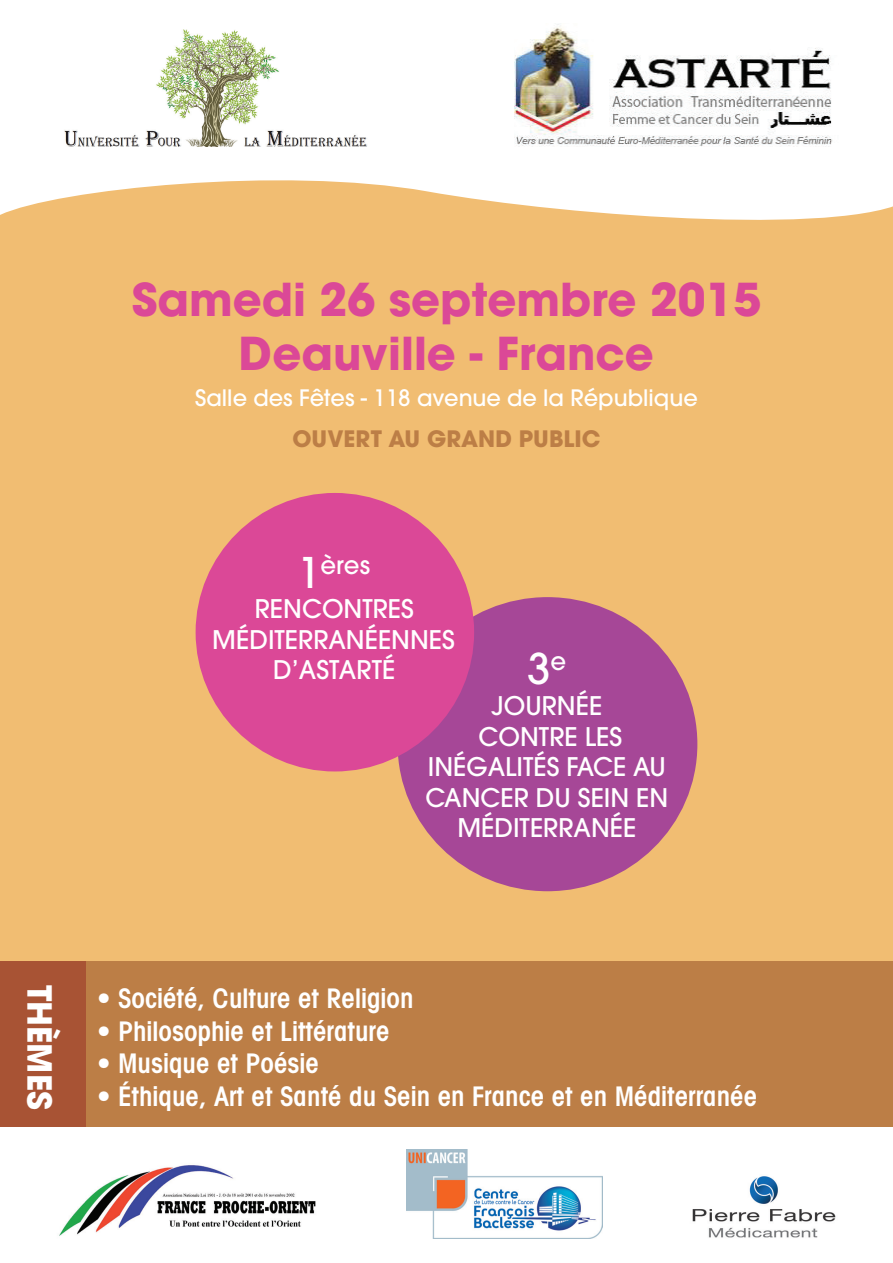
<style>
.page{position:relative;width:893px;height:1263px;background:#f1bd72}
.page>*{position:absolute;margin:0;border:0;box-sizing:border-box;transform-origin:0 0}
.t1{font:700 45px "Avant Garde";color:#db4897}
.t2{font:500 42px "Avant Garde";color:#fff}
.t3{font:700 33px "Avant Garde";color:#fff}
.t4{font:600 condensed 27px "Avant Garde";color:#fff}
.t5{font:500 25.5px/30.6px "Avant Garde";color:#fff;text-align:center}
.t6{font:500 24.45px "Avant Garde";color:#fff}
.t7{font:500 22.5px "Avant Garde";color:#fff}
.t8{font:700 22.5px "Avant Garde";color:#bc7e46}
.s1{font-size:42px}
</style>
<div class="page">
<svg style="left:0;top:0;width:893px;height:220px;background:#fcf5e9"></svg>
<div style="left:0;top:1127px;width:893px;height:136px;background:#fff"></div>
<div style="left:0;top:961px;width:893px;height:166px;background:#bc7e46"></div>
<img style="left:514px;top:24px;width:325px;height:123px">
<img style="left:59px;top:1165px;width:257px;height:71px">
<img style="left:692px;top:1176px;width:144px;height:62px">
<img style="left:407px;top:1149px;width:196px;height:89px">
<img style="left:54px;top:21px;width:317px;height:126px">
<div style="left:398px;top:597px;width:299px;height:294px;background:#a64797;border-radius:50%"></div>
<div style="left:196px;top:493px;width:278px;height:278px;background:#db4897;border-radius:50%"></div>
<div style="left:0;top:961px;width:85px;height:166px;background:#a85334"></div>
<p class="t1" style="left:132px;top:270px;width:631px">Samedi 26 septembre 2015</p>
<p class="t1" style="left:239px;top:324px;width:417px">Deauville - France</p>
<p class="t7" style="left:195px;top:384px;width:504px">Salle des Fêtes - 118 avenue de la République</p>
<p class="t8" style="left:292px;top:424px;width:309px">OUVERT AU GRAND PUBLIC</p>
<p class="t6" style="left:297px;top:550px;width:74px"><span class="s1">1</span>ères</p>
<p class="t5" style="left:212px;top:594px;width:244px">RENCONTRES<br>MÉDITERRANÉENNES<br>D’ASTARTÉ</p>
<p class="t2" style="left:527px;top:643px;width:41px">3<sup>e</sup></p>
<p class="t5" style="left:425px;top:690px;width:244px">JOURNÉE<br>CONTRE LES<br>INÉGALITÉS FACE AU<br>CANCER DU SEIN EN<br>MÉDITERRANÉE</p>
<p class="t3" style="left:61px;top:984px;width:127px;rotate:90deg">THÈMES</p>
<p class="t4" style="left:97px;top:982px;width:318px">• Société, Culture et Religion</p>
<p class="t4" style="left:97px;top:1014px;width:294px">• Philosophie et Littérature</p>
<p class="t4" style="left:97px;top:1047px;width:223px">• Musique et Poésie</p>
<p class="t4" style="left:97px;top:1079px;width:662px">• Éthique, Art et Santé du Sein en France et en Méditerranée</p>
</div>
